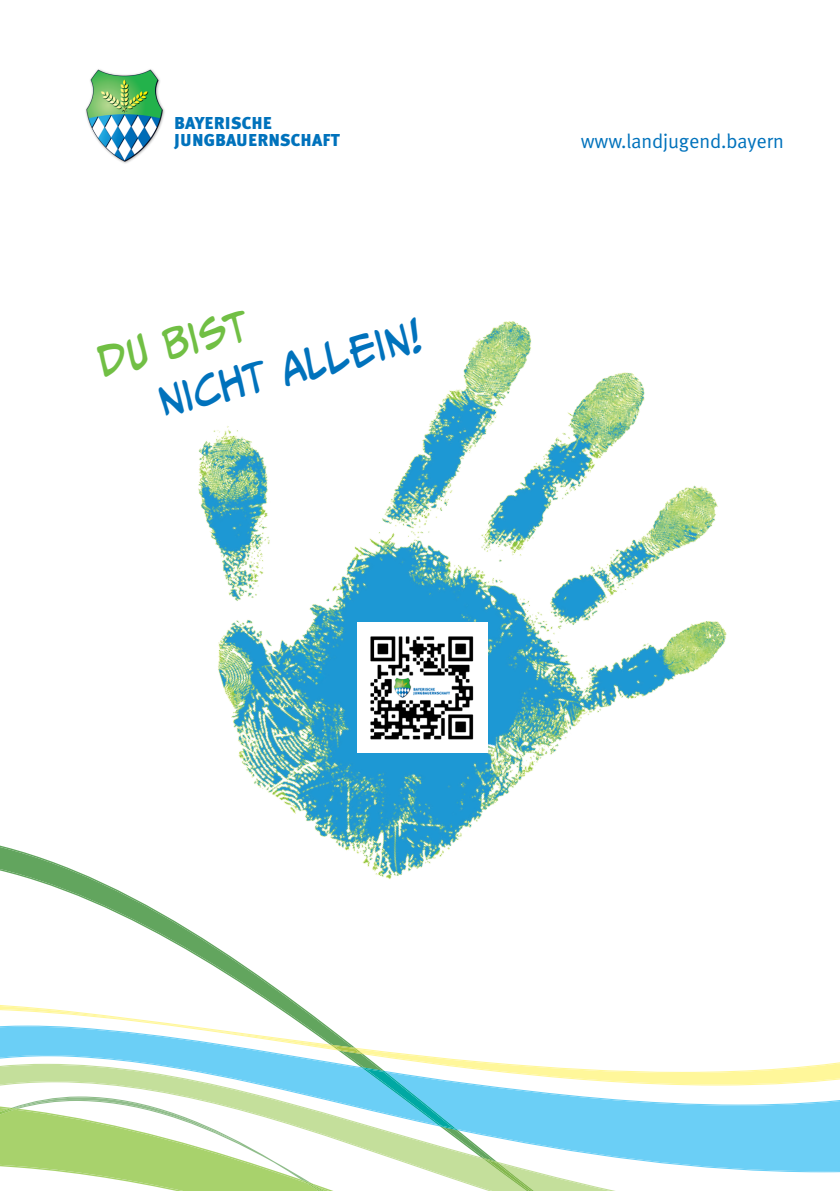
<style>
.page{position:relative;width:840px;height:1191px;background:#fff}
.page>*{position:absolute;margin:0;border:0;box-sizing:border-box;transform-origin:0 0}
.t1{font:38px "CC Meanwhile";color:#0072bc}
.t2{font:38px "CC Meanwhile";color:#71bf44}
.t3{font:20px "Meta";color:#0072bc}
.t4{font:900 17.2px/17px "Meta Plus";letter-spacing:.01em;color:#0072bc}
</style>
<div class="page">
<img style="left:198px;top:321px;width:529px;height:512px">
<svg style="left:0;top:833px;width:839px;height:356px"></svg>
<svg style="left:330px;top:1044px;width:33px;height:10px"></svg>
<svg style="left:0;top:1067px;width:457px;height:124px"></svg>
<svg style="left:481px;top:1157px;width:358px;height:34px"></svg>
<img style="left:85px;top:69px;width:80px;height:95px">
<div style="left:357px;top:623px;width:130px;height:130px;background:#fff"></div>
<img style="left:370px;top:636px;width:104px;height:104px">
<p class="t4" style="left:174px;top:115px;width:167px">BAYERISCHE<br>JUNGBAUERNSCHAFT</p>
<h1 class="t2" style="left:93px;top:341px;width:154px;rotate:-15deg">DU BIST</h1>
<h1 class="t1" style="left:153px;top:381px;width:271px;rotate:-15deg">NICHT ALLEIN!</h1>
<p class="t3" style="left:580px;top:129px;width:205px">www.landjugend.bayern</p>
</div>
